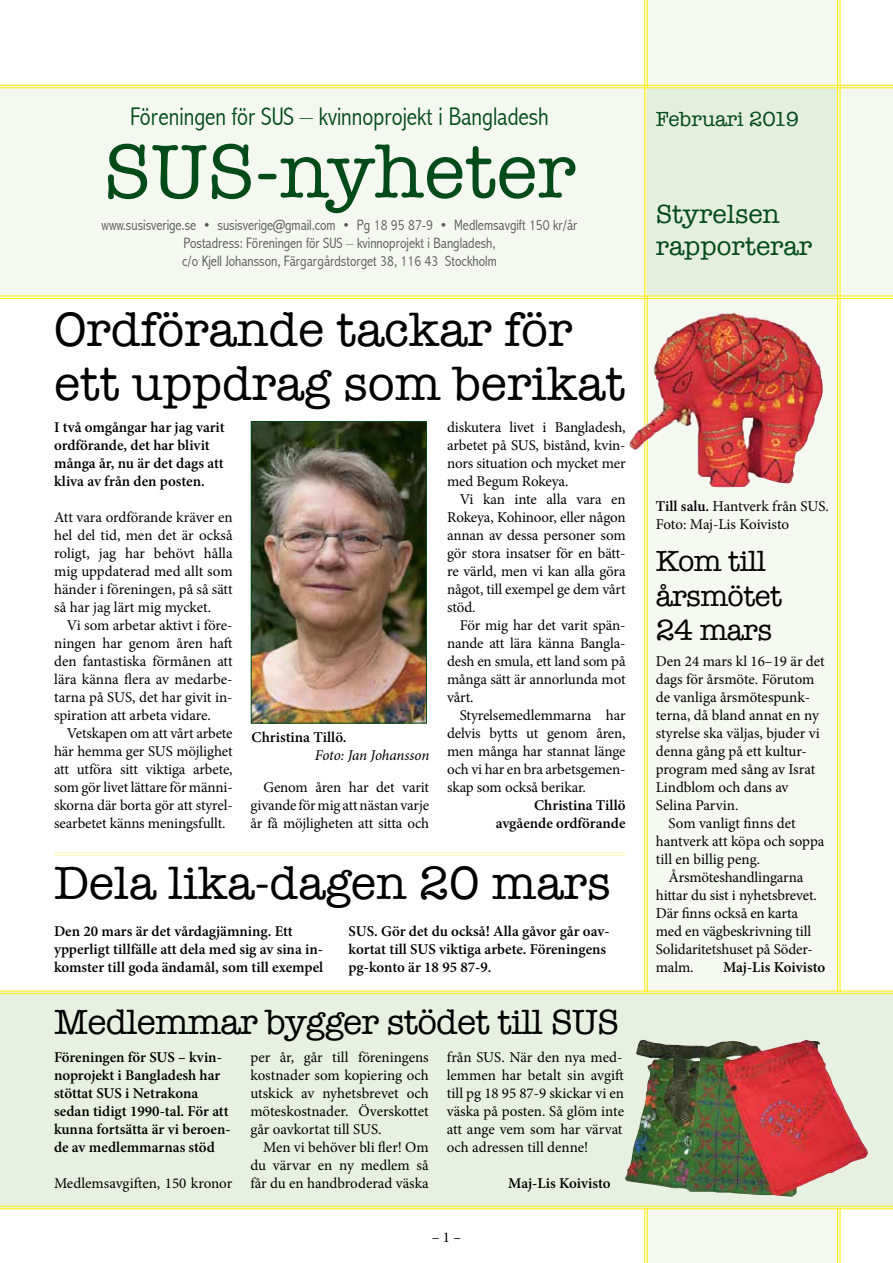
<style>
.page{position:relative;width:893px;height:1263px;background:#fff}
.page>*{position:absolute;margin:0;border:0;box-sizing:border-box;transform-origin:0 0}
.t1{font:78px "American Typewriter";color:#004c19}
.t2{font:49.5px/54px "American Typewriter";color:#000}
.t3{font:48px "American Typewriter";color:#000}
.t4{font:36px "American Typewriter";letter-spacing:-.02em;color:#000}
.t5{font:30px/34.5px "American Typewriter";letter-spacing:-.02em;color:#000}
.t6{font:27px/32.4px "American Typewriter";color:#004c19}
.t7{font:300 condensed 25.5px "Abadi";color:#004c19}
.t8{font:21px "American Typewriter";color:#004c19}
.t9{font:15px/18px "Minion Pro";letter-spacing:-.01em;color:#000;text-align:justify}
.t10{font:600 15px/18px "Minion Pro";color:#000}
.t11{font:300 condensed 15px/18px "Abadi";color:#575756;text-align:center}
.t12{font:italic 15px "Minion Pro";letter-spacing:-.01em;color:#000}
.s1{font-weight:600}
</style>
<div class="page">
<div style="left:0;top:85px;width:893px;height:212px;background:#f4f8f0"></div>
<div style="left:647px;top:0;width:191px;height:1263px;background:#f4f8f0"></div>
<div style="left:647px;top:88px;width:190px;height:208px;background:#e5efdd"></div>
<hr style="left:0;top:85px;width:893px;height:1px;background:#ffed00">
<hr style="left:0;top:88px;width:893px;height:1px;background:#ffed00">
<hr style="left:0;top:296px;width:893px;height:1px;background:#ffed00">
<hr style="left:0;top:298px;width:893px;height:1px;background:#ffed00">
<img style="left:253px;top:423px;width:172px;height:298px">
<div style="left:251px;top:421px;width:176px;height:302px;border:1px solid #004c19"></div>
<img style="left:629px;top:312px;width:195px;height:176px">
<hr style="left:54px;top:852px;width:571px;height:1px;background:#fff7a9">
<hr style="left:54px;top:855px;width:571px;height:1px;background:#fff7a9">
<svg style="left:0;top:990px;width:893px;height:219px;background:#f5f187"></svg>
<div style="left:0;top:993px;width:893px;height:213px;background:#e8f1e1"></div>
<img style="left:625px;top:1039px;width:243px;height:158px">
<h3 class="t7" style="left:130px;top:102px;width:420px">Föreningen för SUS – kvinnoprojekt i Bangladesh</h3>
<h1 class="t1" style="left:103px;top:112px;width:474px">SUS-nyheter</h1>
<p class="t11" style="left:102px;top:216px;width:477px">www.susisverige.se • susisverige@gmail.com • Pg 18 95 87-9 • Medlemsavgift 150 kr/år<br>Postadress: Föreningen för SUS – kvinnoprojekt i Bangladesh,<br>c/o Kjell Johansson, Färgargårdstorget 38, 116 43 Stockholm</p>
<h2 class="t2" style="left:54px;top:301px;width:573px">Ordförande tackar för ett uppdrag som berikat</h2>
<p class="t10" style="left:54px;top:418px;width:172px">I två omgångar har jag varit ordförande, det har blivit många år, nu är det dags att kliva av från den posten.</p>
<p class="t9" style="left:54px;top:508px;width:180px">Att vara ordförande kräver en hel del tid, men det är också roligt, jag har behövt hålla mig uppdaterad med allt som händer i föreningen, på så sätt så har jag lärt mig mycket.</p>
<p class="t9" style="left:54px;top:616px;width:180px;text-indent:13px">Vi som arbetar aktivt i före&shy;ningen har genom åren haft den fantastiska förmånen att lära känna flera av medarbe&shy;tarna på SUS, det har givit in&shy;spiration att arbeta vidare.</p>
<p class="t9" style="left:54px;top:724px;width:180px;text-indent:13px">Vetskapen om att vårt arbete här hemma ger SUS möjlighet att utföra sitt viktiga arbete, som gör livet lättare för männi&shy;skorna där borta gör att styrel&shy;searbetet känns meningsfullt.</p>
<p class="t10" style="left:252px;top:728px;width:96px">Christina Tillö.</p>
<p class="t12" style="left:315px;top:745px;width:116px">Foto: Jan Johansson</p>
<p class="t9" style="left:251px;top:778px;width:180px;text-indent:13px">Genom åren har det varit givande för mig att nästan varje år få möjligheten att sitta och</p>
<p class="t9" style="left:447px;top:418px;width:180px">diskutera livet i Bangladesh, arbetet på SUS, bistånd, kvin&shy;nors situation och mycket mer med Begum Rokeya.</p>
<p class="t9" style="left:447px;top:490px;width:180px;text-indent:13px">Vi kan inte alla vara en Rokeya, Kohinoor, eller någon annan av dessa personer som gör stora insatser för en bätt&shy;re värld, men vi kan alla göra något, till exempel ge dem vårt stöd.</p>
<p class="t9" style="left:447px;top:616px;width:180px;text-indent:13px">För mig har det varit spän&shy;nande att lära känna Bangla&shy;desh en smula, ett land som på många sätt är annorlunda mot vårt.</p>
<p class="t9" style="left:447px;top:706px;width:180px;text-indent:13px">Styrelsemedlemmarna har delvis bytts ut genom åren, men många har stannat länge och vi har en bra arbetsgemen&shy;skap som också berikar.</p>
<p class="t10" style="left:496px;top:796px;width:131px;text-align:right">Christina Tillö avgående ordförande</p>
<h3 class="t3" style="left:54px;top:846px;width:558px">Dela lika-dagen 20 mars</h3>
<p class="t10" style="left:54px;top:922px;width:271px">Den 20 mars är det vårdagjämning. Ett ypperligt tillfälle att dela med sig av sina in&shy;komster till goda ändamål, som till exempel</p>
<p class="t10" style="left:349px;top:922px;width:263px">SUS. Gör det du också! Alla gåvor går oav&shy;kortat till SUS viktiga arbete. Föreningens pg-konto är 18 95 87-9.</p>
<h3 class="t4" style="left:54px;top:994px;width:567px">Medlemmar bygger stödet till SUS</h3>
<p class="t10" style="left:54px;top:1048px;width:178px">Föreningen för SUS – kvin&shy;noprojekt i Bangladesh har stöttat SUS i Netrakona sedan tidigt 1990-tal. För att kunna fortsätta är vi beroen&shy;de av medlemmarnas stöd</p>
<p class="t9" style="left:54px;top:1174px;width:180px">Medlemsavgiften, 150 kronor</p>
<p class="t9" style="left:250px;top:1048px;width:180px">per år, går till föreningens kostnader som kopiering och utskick av nyhetsbrevet och möteskostnader. Överskottet går oavkortat till SUS.</p>
<p class="t9" style="left:250px;top:1138px;width:180px;text-indent:13px">Men vi behöver bli fler! Om du värvar en ny medlem så får du en handbroderad väska</p>
<p class="t9" style="left:447px;top:1048px;width:179px">från SUS. När den nya med&shy;lemmen har betalt sin avgift till pg 18 95 87-9 skickar vi en väska på posten. Så glöm inte att ange vem som har värvat och adressen till denne!</p>
<p class="t10" style="left:508px;top:1174px;width:104px">Maj-Lis Koivisto</p>
<p class="t9" style="left:432px;top:1228px;width:31px">– 1 –</p>
<h3 class="t8" style="left:656px;top:103px;width:145px">Februari 2019</h3>
<h3 class="t6" style="left:656px;top:197px;width:158px">Styrelsen rapporterar</h3>
<p class="t9" style="left:656px;top:497px;width:175px"><span class="s1">Till salu.</span> Hantverk från SUS.<br>Foto: Maj-Lis Koivisto</p>
<h3 class="t5" style="left:656px;top:543px;width:128px">Kom till årsmötet<br>24 mars</h3>
<p class="t9" style="left:656px;top:652px;width:171px">Den 24 mars kl 16–19 är det</p>
<p class="t9" style="left:656px;top:670px;width:160px">dags för årsmöte. Förutom</p>
<p class="t9" style="left:656px;top:688px;width:156px">de vanliga årsmötespunk-</p>
<p class="t9" style="left:656px;top:706px;width:165px">terna, då bland annat en ny</p>
<p class="t9" style="left:656px;top:724px;width:166px">styrelse ska väljas, bjuder vi</p>
<p class="t9" style="left:656px;top:742px;width:153px">denna gång på ett kultur-</p>
<p class="t9" style="left:656px;top:760px;width:161px">program med sång av Israt</p>
<p class="t9" style="left:656px;top:778px;width:134px">Lindblom och dans av</p>
<p class="t9" style="left:656px;top:796px;width:84px">Selina Parvin.</p>
<p class="t9" style="left:668px;top:814px;width:129px">Som vanligt finns det</p>
<p class="t9" style="left:656px;top:832px;width:170px">hantverk att köpa och soppa</p>
<p class="t9" style="left:656px;top:850px;width:106px">till en billig peng.</p>
<p class="t9" style="left:668px;top:868px;width:136px">Årsmöteshandlingarna</p>
<p class="t9" style="left:656px;top:886px;width:163px">hittar du sist i nyhetsbrevet.</p>
<p class="t9" style="left:656px;top:904px;width:144px">Där finns också en karta</p>
<p class="t9" style="left:656px;top:922px;width:157px">med en vägbeskrivning till</p>
<p class="t9" style="left:656px;top:940px;width:159px">Solidaritetshuset på Söder-</p>
<p class="t9" style="left:656px;top:958px;width:39px">malm.</p>
<p class="t10" style="left:723px;top:958px;width:104px">Maj-Lis Koivisto</p>
</div>
